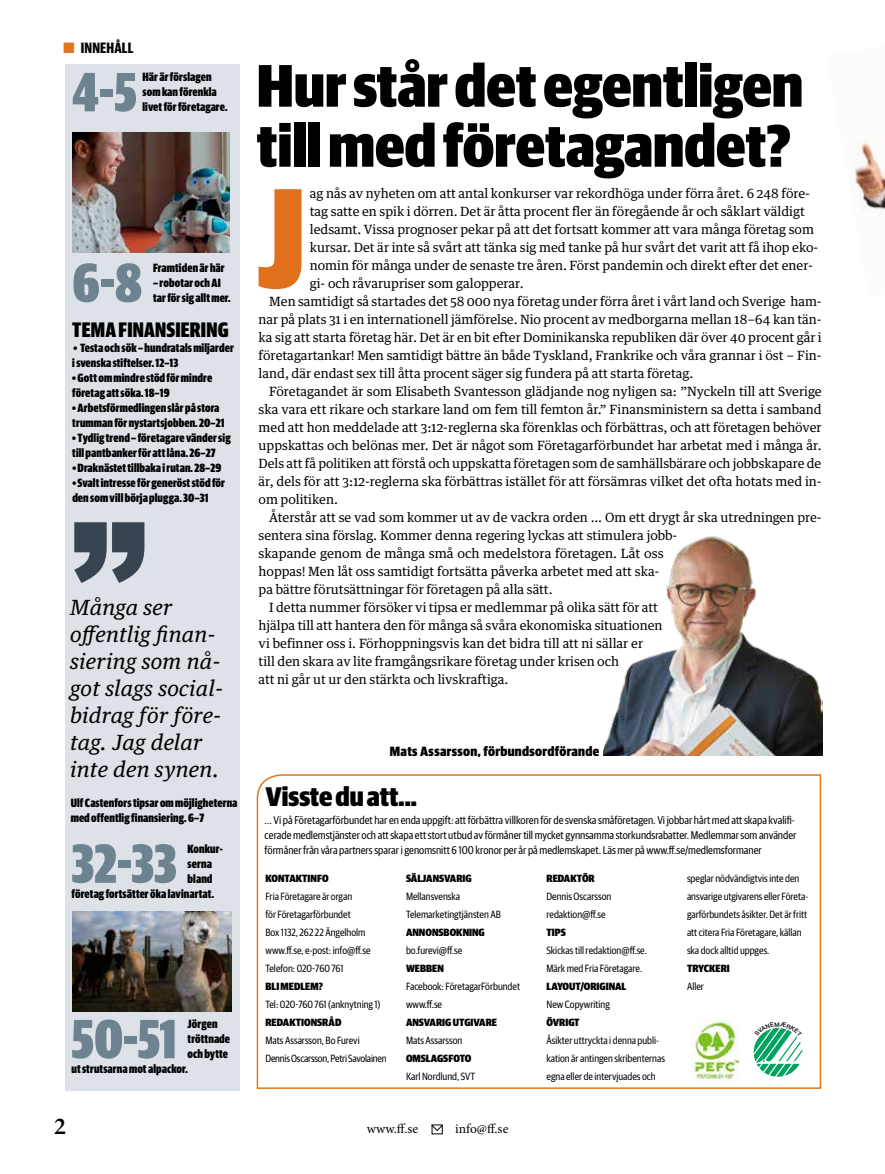
<style>
.page{position:relative;width:885px;height:1174px;background:#fff}
.page>*{position:absolute;margin:0;border:0;box-sizing:border-box;transform-origin:0 0}
.t1{font:900 152.4px "Arial";color:#384550}
.t2{font:900 142.65px "Guardian Sans For TAX Cond";color:#e1701c}
.t3{font:900 60px/60px "Guardian Sans Cond";color:#000}
.t4{font:900 55.35px "Guardian Sans For TAX Cond";color:#6d838f}
.t5{font:900 27px "Guardian Sans Cond";color:#000}
.t6{font:500 22.5px "Lyon Display";color:#000}
.t7{font:italic 21px/27px "Guardian Text Egyp";letter-spacing:.01em;color:#000}
.t8{font:900 21px "Guardian Sans For TAX Cond";letter-spacing:.01em;color:#000}
.t9{font:700 15px "Guardian Sans X Cond";letter-spacing:.01em;color:#000}
.t10{font:900 13.5px "Guardian Sans Cond";letter-spacing:.025em;color:#000}
.t11{font:13.5px "Minion Pro";letter-spacing:.01em;color:#000}
.t12{font:12.75px "Guardian Text Egyp";color:#000}
.t13{font:900 12px/15px "Guardian Sans For TAX Cond";letter-spacing:.01em;color:#000}
.t14{font:900 12px/15px "Guardian Sans For TAX Cond";letter-spacing:.01em;color:#000;scale:1.35 1}
.t15{font:11.25px/15px "Guardian Sans Cond";color:#000}
.t16{font:10.5px/18px "Guardian Sans Cond";color:#000}
.t17{font:900 10.5px "Guardian Sans Cond";color:#000}
.t18{font:10.5px/18px "Guardian Sans Cond";letter-spacing:-.02em;color:#000}
.s1{color:#e2761b}
</style>
<div class="page">
<svg style="left:431px;top:1124px;width:12px;height:7px"></svg>
<div style="left:65px;top:64px;width:174px;height:1026px;background:#dce2e7"></div>
<svg style="left:256px;top:774px;width:565px;height:315px"></svg>
<div style="left:746px;top:1020px;width:63px;height:64px;background:#fff;border-radius:50%"></div>
<img style="left:691px;top:1019px;width:47px;height:65px">
<img style="left:72px;top:132px;width:158px;height:120px">
<img style="left:72px;top:912px;width:160px;height:99px">
<img style="left:604px;top:535px;width:218px;height:221px">
<img style="left:854px;top:139px;width:30px;height:72px">
<svg style="left:753px;top:1022px;width:49px;height:54px"></svg>
<p class="t9" style="left:64px;top:37px;width:71px"><span class="s1">■</span> INNEHÅLL</p>
<h3 class="t4" style="left:72px;top:52px;width:66px">4-5</h3>
<p class="t13" style="left:142px;top:69px;width:86px">Här är förslagen som kan förenkla livet för företagare.</p>
<h3 class="t4" style="left:72px;top:243px;width:71px">6-8</h3>
<p class="t13" style="left:153px;top:259px;width:73px">Framtiden är här</p>
<p class="t14" style="left:153px;top:274px;width:59px">– robotar och AI tar för sig allt mer.</p>
<h3 class="t8" style="left:72px;top:314px;width:158px">TEMA FINANSIERING</h3>
<p class="t13" style="left:72px;top:339px;width:163px">• Testa och sök – hundratals miljarder i svenska stiftelser. 12–13</p>
<p class="t13" style="left:72px;top:369px;width:141px">• Gott om mindre stöd för mindre företag att söka. 18–19</p>
<p class="t13" style="left:72px;top:399px;width:154px">• Arbetsförmedlingen slår på stora trumman för nystartsjobben. 20–21</p>
<p class="t13" style="left:72px;top:429px;width:160px">• Tydlig trend – företagare vänder sig till pantbanker för att låna. 26–27</p>
<p class="t13" style="left:72px;top:459px;width:151px">• Draknästet tillbaka i rutan. 28–29</p>
<p class="t13" style="left:72px;top:474px;width:154px">• Svalt intresse för generöst stöd för den som vill börja plugga. 30–31</p>
<h1 class="t1" style="left:70px;top:468px;width:78px">”</h1>
<h3 class="t7" style="left:70px;top:592px;width:154px">Många ser offentlig finan&shy;siering som nå&shy;got slags social&shy;bidrag för före&shy;tag. Jag delar inte den synen.</h3>
<p class="t13" style="left:71px;top:794px;width:168px">Ulf Castenfors tipsar om möjligheterna med offentlig finansiering. 6–7</p>
<h3 class="t4" style="left:72px;top:823px;width:107px">32-33</h3>
<p class="t13" style="left:187px;top:840px;width:37px">Konkur-</p>
<p class="t13" style="left:187px;top:855px;width:26px">serna</p>
<p class="t13" style="left:187px;top:870px;width:26px">bland</p>
<p class="t13" style="left:72px;top:885px;width:144px">företag fortsätter öka lavinartat.</p>
<h3 class="t4" style="left:72px;top:999px;width:106px">50-51</h3>
<p class="t13" style="left:187px;top:1015px;width:31px">Jörgen</p>
<p class="t13" style="left:187px;top:1030px;width:44px">tröttnade</p>
<p class="t13" style="left:187px;top:1045px;width:42px">och bytte</p>
<p class="t13" style="left:72px;top:1060px;width:118px">ut strutsarna mot alpackor.</p>
<h3 class="t3" style="left:256px;top:51px;width:548px">Hur står det egentligen till med företagandet?</h3>
<h2 class="t2" style="left:256px;top:136px;width:51px">J</h2>
<p class="t12" style="left:310px;top:183px;width:501px">ag nås av nyheten om att antal konkurser var rekordhöga under förra året. 6 248 före-</p>
<p class="t12" style="left:310px;top:201px;width:496px">tag satte en spik i dörren. Det är åtta procent fler än föregående år och såklart väldigt</p>
<p class="t12" style="left:310px;top:219px;width:505px">ledsamt. Vissa prognoser pekar på att det fortsatt kommer att vara många företag som</p>
<p class="t12" style="left:310px;top:237px;width:510px">kursar. Det är inte så svårt att tänka sig med tanke på hur svårt det varit att få ihop eko-</p>
<p class="t12" style="left:310px;top:255px;width:504px">nomin för många under de senaste tre åren. Först pandemin och direkt efter det ener-</p>
<p class="t12" style="left:310px;top:273px;width:215px">gi- och råvarupriser som galopperar.</p>
<p class="t12" style="left:269px;top:291px;width:553px">Men samtidigt så startades det 58 000 nya företag under förra året i vårt land och Sverige ham-</p>
<p class="t12" style="left:258px;top:309px;width:564px">nar på plats 31 i en internationell jämförelse. Nio procent av medborgarna mellan 18–64 kan tän-</p>
<p class="t12" style="left:258px;top:327px;width:564px">ka sig att starta företag här. Det är en bit efter Dominikanska republiken där över 40 procent går i</p>
<p class="t12" style="left:258px;top:345px;width:564px">företagartankar! Men samtidigt bättre än både Tyskland, Frankrike och våra grannar i öst – Fin-</p>
<p class="t12" style="left:258px;top:363px;width:436px">land, där endast sex till åtta procent säger sig fundera på att starta företag.</p>
<p class="t12" style="left:269px;top:381px;width:554px">Företagandet är som Elisabeth Svantesson glädjande nog nyligen sa: ”Nyckeln till att Sverige</p>
<p class="t12" style="left:258px;top:399px;width:564px">ska vara ett rikare och starkare land om fem till femton år.” Finansministern sa detta i samband</p>
<p class="t12" style="left:258px;top:417px;width:564px">med att hon meddelade att 3:12-reglerna ska förenklas och förbättras, och att företagen behöver</p>
<p class="t12" style="left:258px;top:435px;width:564px">uppskattas och belönas mer. Det är något som Företagarförbundet har arbetat med i många år.</p>
<p class="t12" style="left:258px;top:453px;width:564px">Dels att få politiken att förstå och uppskatta företagen som de samhällsbärare och jobbskapare de</p>
<p class="t12" style="left:258px;top:471px;width:564px">är, dels för att 3:12-reglerna ska förbättras istället för att försämras vilket det ofta hotats med in-</p>
<p class="t12" style="left:258px;top:489px;width:81px">om politiken.</p>
<p class="t12" style="left:269px;top:507px;width:553px">Återstår att se vad som kommer ut av de vackra orden … Om ett drygt år ska utredningen pre-</p>
<p class="t12" style="left:258px;top:525px;width:420px">sentera sina förslag. Kommer denna regering lyckas att stimulera jobb-</p>
<p class="t12" style="left:258px;top:543px;width:406px">skapande genom de många små och medelstora företagen. Låt oss</p>
<p class="t12" style="left:258px;top:561px;width:402px">hoppas! Men låt oss samtidigt fortsätta påverka arbetet med att ska-</p>
<p class="t12" style="left:258px;top:579px;width:295px">pa bättre förutsättningar för företagen på alla sätt.</p>
<p class="t12" style="left:269px;top:597px;width:390px">I detta nummer försöker vi tipsa er medlemmar på olika sätt för att</p>
<p class="t12" style="left:258px;top:615px;width:405px">hjälpa till att hantera den för många så svåra ekonomiska situationen</p>
<p class="t12" style="left:258px;top:633px;width:386px">vi befinner oss i. Förhoppningsvis kan det bidra till att ni sällar er</p>
<p class="t12" style="left:258px;top:651px;width:362px">till den skara av lite framgångsrikare företag under krisen och</p>
<p class="t12" style="left:258px;top:669px;width:251px">att ni går ut ur den stärkta och livskraftiga.</p>
<p class="t10" style="left:390px;top:741px;width:211px">Mats Assarsson, förbundsordförande</p>
<h3 class="t5" style="left:265px;top:776px;width:153px">Visste du att...</h3>
<p class="t15" style="left:264px;top:811px;width:533px">... Vi på Företagarförbundet har en enda uppgift: att förbättra villkoren för de svenska småföretagen. Vi jobbar hårt med att skapa kvalifi&shy;cerade medlemstjänster och att skapa ett stort utbud av förmåner till mycket gynnsamma storkundsrabatter. Medlemmar som använder förmåner från våra partners sparar i genomsnitt 6 100 kronor per år på medlemskapet. Läs mer på www.ff.se/medlemsformaner</p>
<p class="t17" style="left:265px;top:871px;width:65px">KONTAKTINFO</p>
<p class="t16" style="left:265px;top:887px;width:106px">Fria Företagare är organ<br>för Företagarförbundet<br>Box 1132, 262 22 Ängelholm www.ff.se, e-post: info@ff.se<br>Telefon: 020-760 761</p>
<p class="t17" style="left:265px;top:979px;width:59px">BLI MEDLEM?</p>
<p class="t16" style="left:265px;top:995px;width:116px">Tel: 020-760 761 (anknytning 1)</p>
<p class="t17" style="left:265px;top:1015px;width:77px">REDAKTIONSRÅD</p>
<p class="t18" style="left:265px;top:1031px;width:122px">Mats Assarsson, Bo Furevi<br>Dennis Oscarsson, Petri Savolainen</p>
<p class="t17" style="left:546px;top:871px;width:50px">REDAKTÖR</p>
<p class="t16" style="left:546px;top:887px;width:66px">Dennis Oscarsson redaktion@ff.se</p>
<p class="t17" style="left:546px;top:925px;width:21px">TIPS</p>
<p class="t16" style="left:546px;top:941px;width:102px">Skickas till redaktion@ff.se.<br>Märk med Fria Företagare.</p>
<p class="t17" style="left:546px;top:979px;width:81px">LAYOUT/ORIGINAL</p>
<p class="t16" style="left:546px;top:995px;width:65px">New Copywriting</p>
<p class="t17" style="left:546px;top:1014px;width:35px">ÖVRIGT</p>
<p class="t16" style="left:546px;top:1031px;width:120px">Åsikter uttryckta i denna publi&shy;kation är antingen skribenternas egna eller de intervjuades och</p>
<p class="t17" style="left:406px;top:871px;width:67px">SÄLJANSVARIG</p>
<p class="t16" style="left:406px;top:887px;width:96px">Mellansvenska<br>Telemarketingtjänsten AB</p>
<p class="t17" style="left:406px;top:925px;width:80px">ANNONSBOKNING</p>
<p class="t16" style="left:406px;top:941px;width:58px">bo.furevi@ff.se</p>
<p class="t17" style="left:406px;top:961px;width:39px">WEBBEN</p>
<p class="t16" style="left:406px;top:977px;width:116px">Facebook: FöretagarFörbundet www.ff.se</p>
<p class="t17" style="left:406px;top:1015px;width:93px">ANSVARIGUTGIVARE</p>
<p class="t16" style="left:406px;top:1031px;width:58px">Mats Assarsson</p>
<p class="t17" style="left:406px;top:1051px;width:67px">OMSLAGSFOTO</p>
<p class="t16" style="left:406px;top:1067px;width:71px">Karl Nordlund, SVT</p>
<p class="t16" style="left:687px;top:869px;width:123px">speglar nödvändigtvis inte den ansvarige utgivarens eller Företa&shy;garförbundets åsikter. Det är fritt att citera Fria Företagare, källan ska dock alltid uppges.</p>
<p class="t17" style="left:687px;top:960px;width:44px">TRYCKERI</p>
<p class="t16" style="left:687px;top:977px;width:18px">Aller</p>
<h3 class="t6" style="left:54px;top:1109px;width:13px">2</h3>
<p class="t11" style="left:367px;top:1119px;width:53px">www.ff.se</p>
<p class="t11" style="left:455px;top:1119px;width:55px">info@ff.se</p>
</div>
